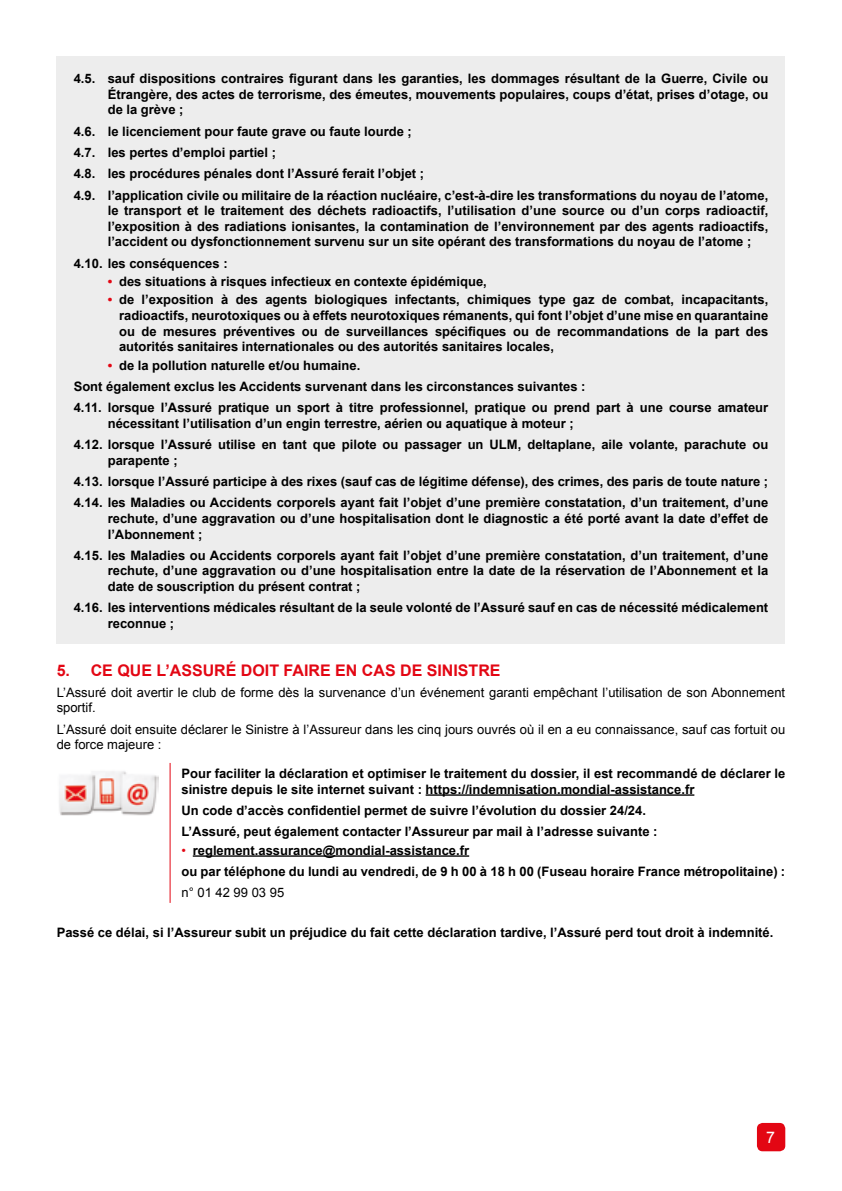
<style>
.page{position:relative;width:842px;height:1191px;background:#fff}
.page>*{position:absolute;margin:0;border:0;box-sizing:border-box;transform-origin:0 0}
.t1{font:700 16px "Arial";color:#e30613}
.t2{font:16px "Arial";color:#fff}
.t3{font:700 13px/15.6px "Arial";color:#000}
.t4{font:13px/15.6px "Arial";color:#000}
.s1{color:#e30613}
.s2{font-weight:400;color:#e30613}
</style>
<div class="page">
<div style="left:757px;top:1123px;width:28px;height:28px;background:#e30613;border-radius:6px"></div>
<div style="left:57px;top:57px;width:728px;height:587px;background:#ededed"></div>
<hr style="left:170px;top:763px;width:1px;height:140px;background:#e30613">
<img style="left:59px;top:771px;width:100px;height:45px">
<hr style="left:426px;top:794px;width:268px;height:1px;background:#000">
<hr style="left:193px;top:855px;width:276px;height:1px;background:#000">
<p class="t3" style="left:108px;top:71px;width:662px;text-align:justify;text-indent:-34px">4.5. sauf dispositions contraires figurant dans les garanties, les dommages résultant de la Guerre, Civile ou Étrangère, des actes de terrorisme, des émeutes, mouvements populaires, coups d’état, prises d’otage, ou de la grève ;</p>
<p class="t3" style="left:74px;top:121px;width:696px;line-height:21.2px">4.6. le licenciement pour faute grave ou faute lourde ;<br>4.7. les pertes d’emploi partiel ;<br>4.8. les procédures pénales dont l’Assuré ferait l’objet ;<br>4.9. l’application civile ou militaire de la réaction nucléaire, c’est-à-dire les transformations du noyau de l’atome,</p>
<p class="t3" style="left:108px;top:203px;width:662px;text-align:justify">le transport et le traitement des déchets radioactifs, l’utilisation d’une source ou d’un corps radioactif, l’exposition à des radiations ionisantes, la contamination de l’environnement par des agents radioactifs, l’accident ou dysfonctionnement survenu sur un site opérant des transformations du noyau de l’atome ;</p>
<p class="t3" style="left:74px;top:256px;width:155px">4.10. les conséquences :</p>
<p class="t3" style="left:108px;top:274px;width:381px"><span class="s1">•</span> des situations à risques infectieux en contexte épidémique,</p>
<p class="t3" style="left:119px;top:292px;width:651px;text-align:justify;text-indent:-11px"><span class="s1">•</span> de l’exposition à des agents biologiques infectants, chimiques type gaz de combat, incapacitants, radioactifs, neurotoxiques ou à effets neurotoxiques rémanents, qui font l’objet d’une mise en quarantaine ou de mesures préventives ou de surveillances spécifiques ou de recommandations de la part des autorités sanitaires internationales ou des autorités sanitaires locales,</p>
<p class="t3" style="left:74px;top:355px;width:696px;line-height:21.2px;text-indent:34px"><span class="s1">•</span> de la pollution naturelle et/ou humaine.<br>Sont également exclus les Accidents survenant dans les circonstances suivantes :<br>4.11. lorsque l’Assuré pratique un sport à titre professionnel, pratique ou prend part à une course amateur</p>
<p class="t3" style="left:74px;top:413px;width:696px;line-height:21.2px;text-indent:34px">nécessitant l’utilisation d’un engin terrestre, aérien ou aquatique à moteur ;<br>4.12. lorsque l’Assuré utilise en tant que pilote ou passager un ULM, deltaplane, aile volante, parachute ou</p>
<p class="t3" style="left:74px;top:450px;width:696px;line-height:21.2px;text-indent:34px">parapente ;<br>4.13. lorsque l’Assuré participe à des rixes (sauf cas de légitime défense), des crimes, des paris de toute nature ;<br>4.14. les Maladies ou Accidents corporels ayant fait l’objet d’une première constatation, d’un traitement, d’une</p>
<p class="t3" style="left:108px;top:511px;width:662px">rechute, d’une aggravation ou d’une hospitalisation dont le diagnostic a été porté avant la date d’effet de l’Abonnement ;</p>
<p class="t3" style="left:108px;top:548px;width:662px;text-align:justify;text-indent:-34px">4.15. les Maladies ou Accidents corporels ayant fait l’objet d’une première constatation, d’un traitement, d’une rechute, d’une aggravation ou d’une hospitalisation entre la date de la réservation de l’Abonnement et la date de souscription du présent contrat ;</p>
<p class="t3" style="left:108px;top:600px;width:662px;text-indent:-34px">4.16. les interventions médicales résultant de la seule volonté de l’Assuré sauf en cas de nécessité médicalement reconnue ;</p>
<p class="t1" style="left:57px;top:659px;width:15px">5.</p>
<p class="t1" style="left:91px;top:659px;width:411px">CE QUE L’ASSURÉ DOIT FAIRE EN CAS DE SINISTRE</p>
<p class="t4" style="left:57px;top:684px;width:730px">L’Assuré doit avertir le club de forme dès la survenance d’un événement garanti empêchant l’utilisation de son Abonnement sportif.</p>
<p class="t4" style="left:57px;top:721px;width:730px">L’Assuré doit ensuite déclarer le Sinistre à l’Assureur dans les cinq jours ouvrés où il en a eu connaissance, sauf cas fortuit ou de force majeure :</p>
<p class="t3" style="left:181px;top:766px;width:605px">Pour faciliter la déclaration et optimiser le traitement du dossier, il est recommandé de déclarer le sinistre depuis le site internet suivant : https://indemnisation.mondial-assistance.fr</p>
<p class="t3" style="left:181px;top:800px;width:478px;line-height:21.2px">Un code d’accès confidentiel permet de suivre l’évolution du dossier 24/24.<br>L’Assuré, peut également contacter l’Assureur par mail à l’adresse suivante :</p>
<p class="t3" style="left:181px;top:840px;width:605px;line-height:21.2px"><span class="s2">•</span> reglement.assurance@mondial-assistance.fr<br>ou par téléphone du lundi au vendredi, de 9 h 00 à 18 h 00 (Fuseau horaire France métropolitaine) :</p>
<p class="t4" style="left:181px;top:885px;width:104px">n° 01 42 99 03 95</p>
<p class="t3" style="left:57px;top:925px;width:718px">Passé ce délai, si l’Assureur subit un préjudice du fait cette déclaration tardive, l’Assuré perd tout droit à indemnité.</p>
<p class="t2" style="left:766px;top:1126px;width:10px">7</p>
</div>
